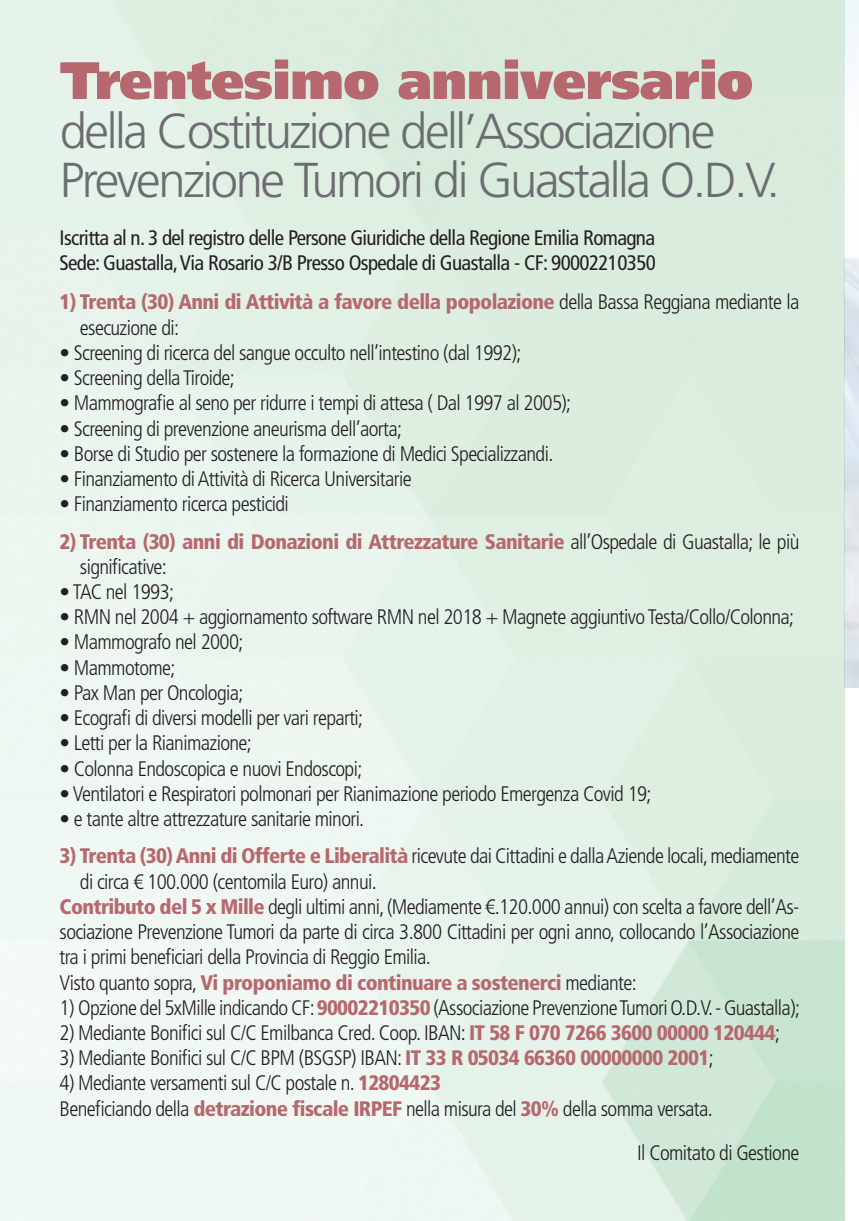
<style>
.page{position:relative;width:859px;height:1221px;background:#fff}
.page>*{position:absolute;margin:0;border:0;box-sizing:border-box;transform-origin:0 0}
.t1{font:900 52.5px "Frutiger LT Std";letter-spacing:-.01em;color:#b7686e}
.t2{font:300 49px/49px "Frutiger LT Std";letter-spacing:-.05em;color:#6c6d70}
.t3{font:300 condensed 21px/25.2px "Frutiger LT Std";letter-spacing:-.03em;color:#231f20}
.t4{font:900 condensed 21px/25.2px "Frutiger LT Std";letter-spacing:-.03em;color:#b7686e}
.t5{font:condensed 21px "Frutiger LT Std";letter-spacing:-.03em;color:#231f20}
.s1{font-weight:300;color:#231f20}
.s2{font-weight:900;color:#b7686e}
</style>
<div class="page">
<img style="left:843px;top:0;width:15px;height:687px">
<p class="t1" style="left:60px;top:48px;width:694px">Trentesimo anniversario</p>
<p class="t2" style="left:60px;top:107px;width:721px">della Costituzione dell’Associazione<br>Prevenzione Tumori di Guastalla O.D.V.</p>
<p class="t5" style="left:60px;top:226px;width:597px">Iscritta al n. 3 del registro delle Persone Giuridiche della Regione Emilia Romagna</p>
<p class="t5" style="left:60px;top:251px;width:597px">Sede: Guastalla, Via Rosario 3/B Presso Ospedale di Guastalla - CF: 90002210350</p>
<p class="t4" style="left:80px;top:289px;width:720px;text-indent:-20px">1) Trenta (30) Anni di Attività a favore della popolazione <span class="s1">della Bassa Reggiana mediante la esecuzione di:</span></p>
<p class="t3" style="left:60px;top:340px;width:463px">• Screening di ricerca del sangue occulto nell’intestino (dal 1992);</p>
<p class="t3" style="left:60px;top:365px;width:177px">• Screening della Tiroide;</p>
<p class="t3" style="left:60px;top:391px;width:513px">• Mammografie al seno per ridurre i tempi di attesa ( Dal 1997 al 2005);</p>
<p class="t3" style="left:60px;top:416px;width:344px">• Screening di prevenzione aneurisma dell’aorta;</p>
<p class="t3" style="left:60px;top:441px;width:495px">• Borse di Studio per sostenere la formazione di Medici Specializzandi.</p>
<p class="t3" style="left:60px;top:466px;width:353px">• Finanziamento di Attività di Ricerca Universitarie</p>
<p class="t3" style="left:60px;top:491px;width:231px">• Finanziamento ricerca pesticidi</p>
<p class="t4" style="left:80px;top:528px;width:720px;text-indent:-20px">2) Trenta (30) anni di Donazioni di Attrezzature Sanitarie <span class="s1">all’Ospedale di Guastalla; le più significative:</span></p>
<p class="t3" style="left:60px;top:579px;width:116px">• TAC nel 1993;</p>
<p class="t3" style="left:60px;top:604px;width:736px">• RMN nel 2004 + aggiornamento software RMN nel 2018 + Magnete aggiuntivo Testa/Collo/Colonna;</p>
<p class="t3" style="left:60px;top:630px;width:185px">• Mammografo nel 2000;</p>
<p class="t3" style="left:60px;top:655px;width:118px">• Mammotome;</p>
<p class="t3" style="left:60px;top:680px;width:185px">• Pax Man per Oncologia;</p>
<p class="t3" style="left:60px;top:705px;width:305px">• Ecografi di diversi modelli per vari reparti;</p>
<p class="t3" style="left:60px;top:730px;width:194px">• Letti per la Rianimazione;</p>
<p class="t3" style="left:60px;top:756px;width:304px">• Colonna Endoscopica e nuovi Endoscopi;</p>
<p class="t3" style="left:60px;top:781px;width:593px">• Ventilatori e Respiratori polmonari per Rianimazione periodo Emergenza Covid 19;</p>
<p class="t3" style="left:60px;top:806px;width:306px">• e tante altre attrezzature sanitarie minori.</p>
<p class="t3" style="left:80px;top:843px;width:720px;text-indent:-20px"><span class="s2">3) Trenta (30) Anni di Offerte e Liberalità</span> ricevute dai Cittadini e dalla Aziende locali, mediamente di circa € 100.000 (centomila Euro) annui.</p>
<p class="t3" style="left:60px;top:894px;width:741px;text-align:justify"><span class="s2">Contributo del 5 x Mille</span> degli ultimi anni, (Mediamente €.120.000 annui) con scelta a favore dell’As&shy;sociazione Prevenzione Tumori da parte di circa 3.800 Cittadini per ogni anno, collocando l’Associazione tra i primi beneficiari della Provincia di Reggio Emilia.</p>
<p class="t4" style="left:60px;top:969px;width:578px"><span class="s1">Visto quanto sopra,</span> Vi proponiamo di continuare a sostenerci <span class="s1">mediante:</span></p>
<p class="t3" style="left:60px;top:995px;width:741px">1) Opzione del 5xMille indicando CF: <span class="s2">90002210350</span> (Associazione Prevenzione Tumori O.D.V. - Guastalla);</p>
<p class="t3" style="left:60px;top:1020px;width:721px">2) Mediante Bonifici sul C/C Emilbanca Cred. Coop. IBAN: <span class="s2">IT 58 F 070 7266 3600 00000 120444</span>;</p>
<p class="t3" style="left:60px;top:1045px;width:655px">3) Mediante Bonifici sul C/C BPM (BSGSP) IBAN: <span class="s2">IT 33 R 05034 66360 00000000 2001</span>;</p>
<p class="t3" style="left:60px;top:1070px;width:383px">4) Mediante versamenti sul C/C postale n. <span class="s2">12804423</span></p>
<p class="t3" style="left:60px;top:1095px;width:654px">Beneficiando della <span class="s2">detrazione fiscale IRPEF</span> nella misura del <span class="s2">30%</span> della somma versata.</p>
<p class="t3" style="left:637px;top:1140px;width:163px">Il Comitato di Gestione</p>
</div>
